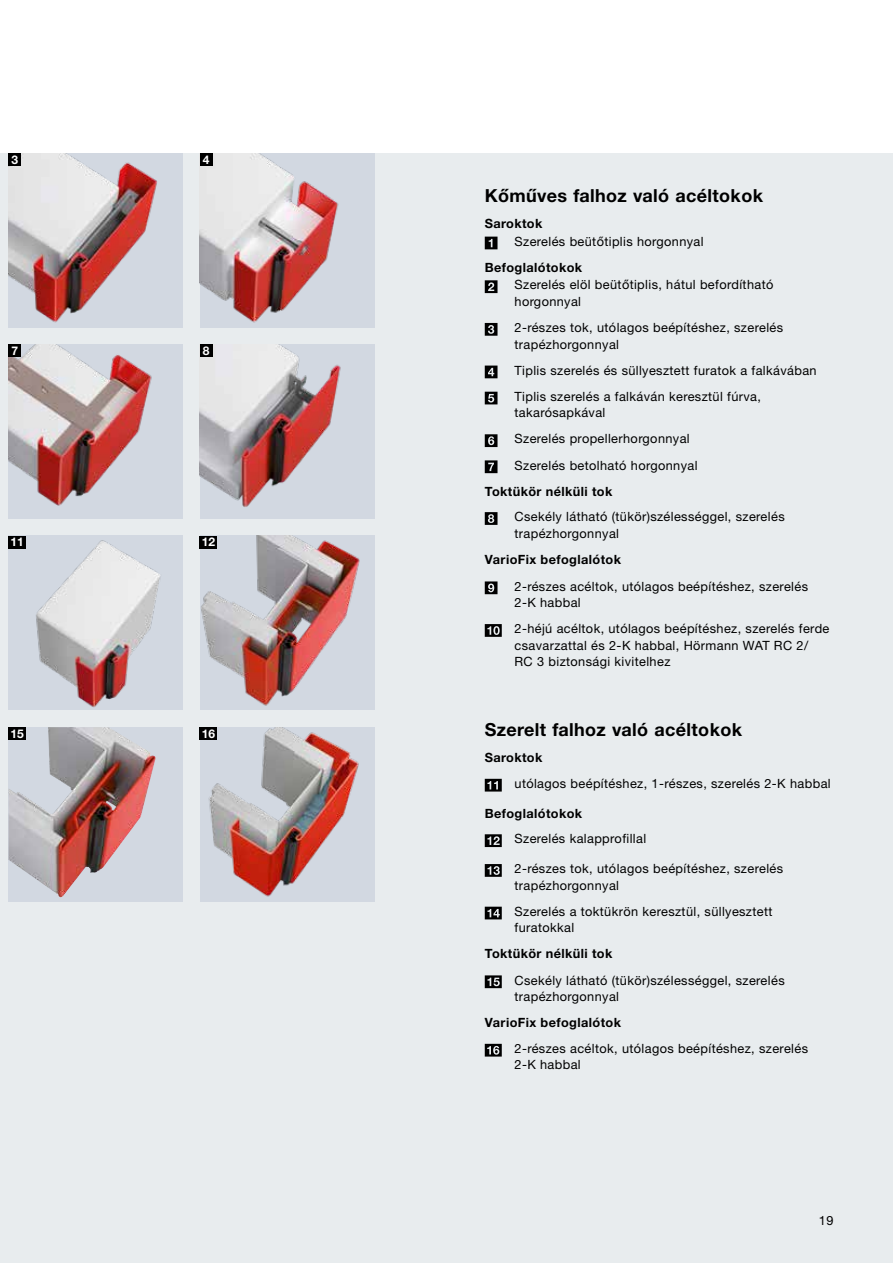
<style>
.page{position:relative;width:893px;height:1263px;background:#fff}
.page>*{position:absolute;margin:0;border:0;box-sizing:border-box;transform-origin:0 0}
.t1{font:700 18px "Hoermann Helvetica Neue";letter-spacing:.02em;color:#000}
.t2{font:12.75px/16.5px "Hoermann Helvetica Neue Rm";letter-spacing:.03em;color:#000}
.t3{font:700 12.75px "Hoermann Helvetica Neue";letter-spacing:.03em;color:#000}
.t4{font:700 12px "Hoermann Helvetica Neue";color:#fff}
</style>
<div class="page">
<div style="left:0;top:153px;width:893px;height:1110px;background:#e8ecee"></div>
<img style="left:200px;top:536px;width:174px;height:174px">
<div style="left:9px;top:727px;width:174px;height:174px;background:#d2d8e1"></div>
<img style="left:9px;top:727px;width:147px;height:170px">
<img style="left:200px;top:727px;width:174px;height:174px">
<img style="left:200px;top:344px;width:174px;height:175px">
<img style="left:200px;top:153px;width:174px;height:174px">
<img style="left:9px;top:344px;width:174px;height:175px">
<img style="left:9px;top:153px;width:174px;height:174px">
<img style="left:9px;top:536px;width:174px;height:174px">
<div style="left:200px;top:344px;width:13px;height:13px;background:#000"></div>
<div style="left:9px;top:536px;width:17px;height:13px;background:#000"></div>
<div style="left:9px;top:727px;width:17px;height:13px;background:#000"></div>
<div style="left:200px;top:727px;width:17px;height:13px;background:#000"></div>
<div style="left:200px;top:153px;width:13px;height:13px;background:#000"></div>
<div style="left:9px;top:344px;width:12px;height:13px;background:#000"></div>
<div style="left:9px;top:153px;width:12px;height:13px;background:#000"></div>
<svg style="left:485px;top:237px;width:12px;height:12px"></svg>
<svg style="left:485px;top:280px;width:12px;height:13px"></svg>
<svg style="left:485px;top:323px;width:12px;height:13px"></svg>
<svg style="left:485px;top:366px;width:12px;height:12px"></svg>
<svg style="left:485px;top:392px;width:12px;height:12px"></svg>
<svg style="left:485px;top:434px;width:12px;height:13px"></svg>
<svg style="left:485px;top:460px;width:12px;height:13px"></svg>
<svg style="left:485px;top:512px;width:12px;height:13px"></svg>
<svg style="left:485px;top:581px;width:12px;height:13px"></svg>
<svg style="left:485px;top:624px;width:17px;height:13px"></svg>
<svg style="left:485px;top:779px;width:17px;height:12px"></svg>
<svg style="left:485px;top:834px;width:17px;height:13px"></svg>
<svg style="left:485px;top:864px;width:17px;height:13px"></svg>
<svg style="left:485px;top:907px;width:17px;height:12px"></svg>
<svg style="left:485px;top:975px;width:17px;height:13px"></svg>
<svg style="left:485px;top:1044px;width:17px;height:12px"></svg>
<div style="left:200px;top:536px;width:17px;height:13px;background:#000"></div>
<p class="t4" style="left:12px;top:151px;width:8px">3</p>
<p class="t4" style="left:203px;top:151px;width:8px">4</p>
<p class="t4" style="left:12px;top:342px;width:8px">7</p>
<p class="t4" style="left:203px;top:342px;width:8px">8</p>
<p class="t4" style="left:10px;top:534px;width:15px">11</p>
<p class="t4" style="left:202px;top:534px;width:15px">12</p>
<p class="t4" style="left:10px;top:725px;width:15px">15</p>
<p class="t4" style="left:202px;top:725px;width:15px">16</p>
<h1 class="t1" style="left:485px;top:183px;width:280px">Kőműves falhoz való acéltokok</h1>
<p class="t3" style="left:485px;top:214px;width:59px">Saroktok</p>
<p class="t2" style="left:514px;top:232px;width:191px">Szerelés beütőtiplis horgonnyal</p>
<p class="t3" style="left:485px;top:258px;width:99px">Befoglalótokok</p>
<p class="t2" style="left:514px;top:276px;width:260px">Szerelés elöl beütőtiplis, hátul befordítható horgonnyal</p>
<p class="t2" style="left:514px;top:318px;width:270px">2-részes tok, utólagos beépítéshez, szerelés trapézhorgonnyal</p>
<p class="t2" style="left:514px;top:356px;width:304px;line-height:26.1px">Tiplis szerelés és süllyesztett furatok a falkávában<br>Tiplis szerelés a falkáván keresztül fúrva,</p>
<p class="t2" style="left:514px;top:399px;width:184px;line-height:26.1px">takarósapkával<br>Szerelés propellerhorgonnyal<br>Szerelés betolható horgonnyal</p>
<p class="t3" style="left:485px;top:482px;width:129px">Toktükör nélküli tok</p>
<p class="t2" style="left:514px;top:508px;width:272px">Csekély látható (tükör)szélességgel, szerelés trapézhorgonnyal</p>
<p class="t3" style="left:485px;top:550px;width:138px">VarioFix befoglalótok</p>
<p class="t2" style="left:514px;top:577px;width:295px">2-részes acéltok, utólagos beépítéshez, szerelés<br>2‑K habbal</p>
<p class="t2" style="left:514px;top:619px;width:316px">2-héjú acéltok, utólagos beépítéshez, szerelés ferde csavarzattal és 2-K habbal, Hörmann WAT RC 2/<br>RC 3 biztonsági kivitelhez</p>
<h1 class="t1" style="left:485px;top:716px;width:259px">Szerelt falhoz való acéltokok</h1>
<p class="t3" style="left:485px;top:748px;width:59px">Saroktok</p>
<p class="t2" style="left:514px;top:774px;width:318px">utólagos beépítéshez, 1-részes, szerelés 2‑K habbal</p>
<p class="t3" style="left:485px;top:804px;width:99px">Befoglalótokok</p>
<p class="t2" style="left:514px;top:830px;width:133px">Szerelés kalapprofillal</p>
<p class="t2" style="left:514px;top:859px;width:270px">2-részes tok, utólagos beépítéshez, szerelés trapézhorgonnyal</p>
<p class="t2" style="left:514px;top:902px;width:259px">Szerelés a toktükrön keresztül, süllyesztett furatokkal</p>
<p class="t3" style="left:485px;top:945px;width:129px">Toktükör nélküli tok</p>
<p class="t2" style="left:514px;top:971px;width:272px">Csekély látható (tükör)szélességgel, szerelés trapézhorgonnyal</p>
<p class="t3" style="left:485px;top:1014px;width:138px">VarioFix befoglalótok</p>
<p class="t2" style="left:514px;top:1039px;width:295px">2-részes acéltok, utólagos beépítéshez, szerelés<br>2‑K habbal</p>
<p class="t2" style="left:819px;top:1211px;width:16px">19</p>
</div>
